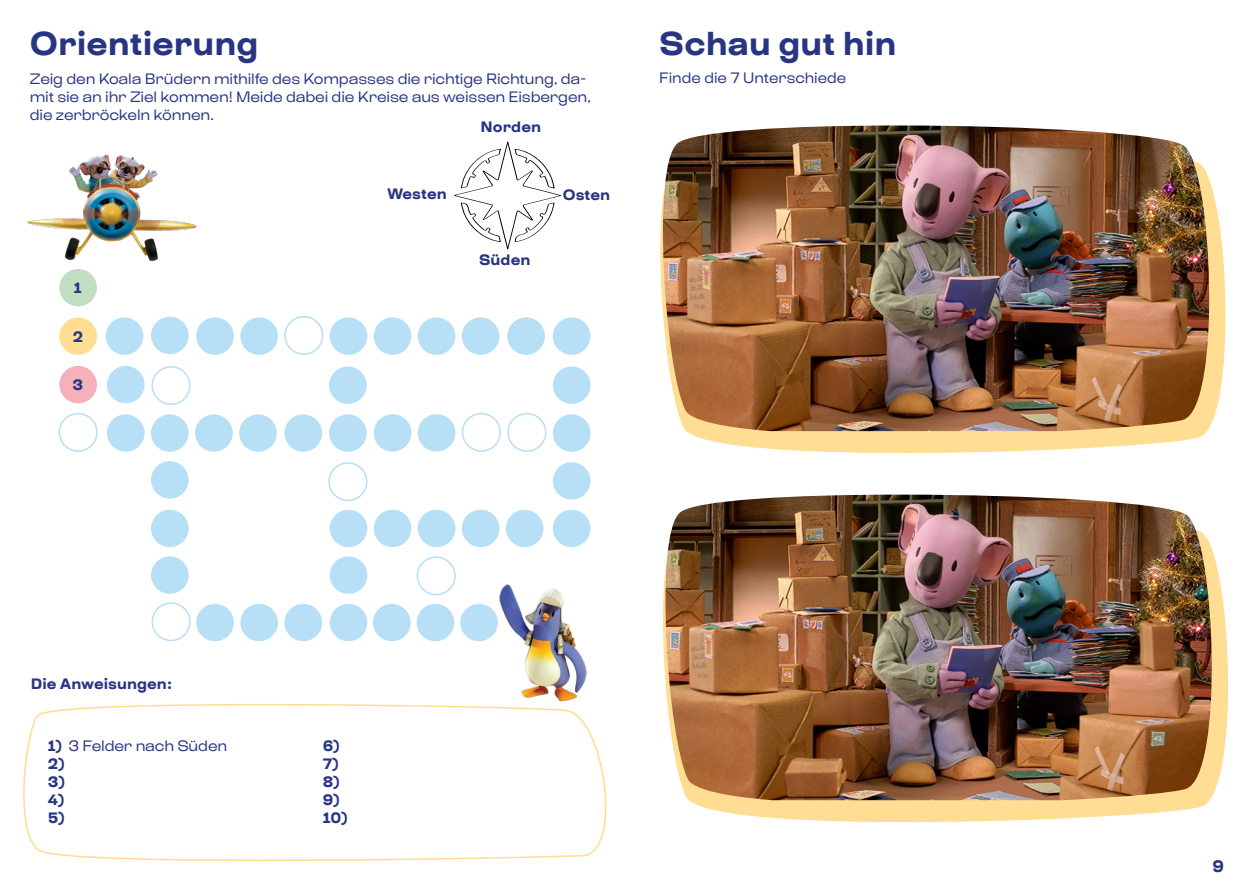
<style>
.page{position:relative;width:1259px;height:893px;background:#fff}
.page>*{position:absolute;margin:0;border:0;box-sizing:border-box;transform-origin:0 0}
.t1{font:33px "Boogie School Sans High 6 th";color:#283583}
.t2{font:16.5px "Boogie School Sans High 6 th";color:#283583}
.t3{font:15px/18px "Boogie School Sans High 3 rd";letter-spacing:-.01em;color:#283583}
.t4{font:15px/18px "Boogie School Sans High 6 th";color:#283583;text-align:justify}
.s1{font-family:"Boogie School Sans High 6 th"}
</style>
<div class="page">
<svg style="left:454px;top:141px;width:107px;height:108px"></svg>
<svg style="left:23px;top:703px;width:584px;height:159px"></svg>
<div style="left:239px;top:414px;width:38px;height:38px;background:#b7dff5;border-radius:50%"></div>
<div style="left:195px;top:414px;width:38px;height:38px;background:#b7dff5;border-radius:50%"></div>
<div style="left:151px;top:414px;width:38px;height:38px;background:#b7dff5;border-radius:50%"></div>
<div style="left:196px;top:317px;width:38px;height:38px;background:#b7dff5;border-radius:50%"></div>
<div style="left:107px;top:414px;width:38px;height:38px;background:#b7dff5;border-radius:50%"></div>
<div style="left:151px;top:317px;width:38px;height:37px;background:#b7dff5;border-radius:50%"></div>
<div style="left:106px;top:317px;width:37px;height:38px;background:#b7dff5;border-radius:50%"></div>
<div style="left:240px;top:317px;width:38px;height:38px;background:#b7dff5;border-radius:50%"></div>
<div style="left:107px;top:366px;width:38px;height:37px;background:#b7dff5;border-radius:50%"></div>
<div style="left:284px;top:414px;width:38px;height:38px;background:#b7dff5;border-radius:50%"></div>
<div style="left:418px;top:414px;width:37px;height:38px;background:#b7dff5;border-radius:50%"></div>
<div style="left:374px;top:414px;width:37px;height:38px;background:#b7dff5;border-radius:50%"></div>
<div style="left:329px;top:414px;width:38px;height:38px;background:#b7dff5;border-radius:50%"></div>
<div style="left:330px;top:510px;width:37px;height:37px;background:#b7dff5;border-radius:50%"></div>
<div style="left:151px;top:461px;width:38px;height:38px;background:#b7dff5;border-radius:50%"></div>
<div style="left:151px;top:510px;width:38px;height:37px;background:#b7dff5;border-radius:50%"></div>
<div style="left:59px;top:269px;width:38px;height:37px;background:#c1dfc0;border-radius:50%"></div>
<div style="left:59px;top:366px;width:38px;height:37px;background:#f5b0ba;border-radius:50%"></div>
<div style="left:59px;top:317px;width:38px;height:38px;background:#ffdd93;border-radius:50%"></div>
<img style="left:27px;top:154px;width:170px;height:108px">
<img style="left:498px;top:584px;width:91px;height:120px">
<div style="left:329px;top:366px;width:38px;height:38px;background:#b7dff5;border-radius:50%"></div>
<div style="left:330px;top:317px;width:37px;height:38px;background:#b7dff5;border-radius:50%"></div>
<div style="left:418px;top:317px;width:37px;height:38px;background:#b7dff5;border-radius:50%"></div>
<div style="left:374px;top:317px;width:37px;height:38px;background:#b7dff5;border-radius:50%"></div>
<div style="left:553px;top:317px;width:37px;height:38px;background:#b7dff5;border-radius:50%"></div>
<div style="left:507px;top:317px;width:38px;height:38px;background:#b7dff5;border-radius:50%"></div>
<div style="left:462px;top:317px;width:37px;height:38px;background:#b7dff5;border-radius:50%"></div>
<div style="left:553px;top:366px;width:37px;height:38px;background:#b7dff5;border-radius:50%"></div>
<div style="left:553px;top:462px;width:37px;height:38px;background:#b7dff5;border-radius:50%"></div>
<div style="left:553px;top:414px;width:37px;height:38px;background:#b7dff5;border-radius:50%"></div>
<div style="left:553px;top:510px;width:37px;height:37px;background:#b7dff5;border-radius:50%"></div>
<div style="left:374px;top:510px;width:37px;height:37px;background:#b7dff5;border-radius:50%"></div>
<div style="left:506px;top:510px;width:37px;height:37px;background:#b7dff5;border-radius:50%"></div>
<div style="left:462px;top:510px;width:37px;height:37px;background:#b7dff5;border-radius:50%"></div>
<div style="left:418px;top:510px;width:37px;height:37px;background:#b7dff5;border-radius:50%"></div>
<div style="left:330px;top:556px;width:37px;height:38px;background:#b7dff5;border-radius:50%"></div>
<div style="left:330px;top:604px;width:37px;height:37px;background:#b7dff5;border-radius:50%"></div>
<div style="left:417px;top:604px;width:37px;height:37px;background:#b7dff5;border-radius:50%"></div>
<div style="left:373px;top:604px;width:38px;height:37px;background:#b7dff5;border-radius:50%"></div>
<div style="left:460px;top:604px;width:38px;height:37px;background:#b7dff5;border-radius:50%"></div>
<div style="left:284px;top:316px;width:39px;height:39px;border:2px solid #b7dff5;border-radius:50%"></div>
<div style="left:151px;top:602px;width:40px;height:39px;border:2px solid #b7dff5;border-radius:50%"></div>
<div style="left:240px;top:604px;width:38px;height:37px;background:#b7dff5;border-radius:50%"></div>
<div style="left:196px;top:604px;width:38px;height:37px;background:#b7dff5;border-radius:50%"></div>
<div style="left:284px;top:604px;width:38px;height:37px;background:#b7dff5;border-radius:50%"></div>
<div style="left:151px;top:556px;width:38px;height:38px;background:#b7dff5;border-radius:50%"></div>
<div style="left:507px;top:413px;width:39px;height:39px;border:2px solid #b7dff5;border-radius:50%"></div>
<div style="left:462px;top:413px;width:39px;height:39px;border:2px solid #b7dff5;border-radius:50%"></div>
<div style="left:417px;top:556px;width:39px;height:39px;border:2px solid #b7dff5;border-radius:50%"></div>
<div style="left:59px;top:413px;width:39px;height:39px;border:2px solid #b7dff5;border-radius:50%"></div>
<div style="left:328px;top:462px;width:39px;height:39px;border:2px solid #b7dff5;border-radius:50%"></div>
<div style="left:151px;top:366px;width:40px;height:39px;border:2px solid #b7dff5;border-radius:50%"></div>
<svg style="left:660px;top:182px;width:566px;height:271px;fill:#ffdd93"></svg>
<img style="left:661px;top:125px;width:549px;height:306px">
<svg style="left:662px;top:553px;width:567px;height:270px;fill:#ffdd93"></svg>
<img style="left:664px;top:495px;width:549px;height:305px">
<h1 class="t1" style="left:30px;top:23px;width:230px">Orientierung</h1>
<p class="t3" style="left:30px;top:70px;width:562px">Zeig den Koala Brüdern mithilfe des Kompasses die richtige Richtung, da&shy;mit sie an ihr Ziel kommen! Meide dabei die Kreise aus weissen Eisbergen, die zerbröckeln können.</p>
<p class="t4" style="left:480px;top:118px;width:62px">Norden</p>
<p class="t4" style="left:387px;top:185px;width:61px">Westen</p>
<p class="t4" style="left:563px;top:186px;width:49px">Osten</p>
<p class="t4" style="left:74px;top:280px;width:9px">1</p>
<p class="t4" style="left:73px;top:328px;width:12px">2</p>
<p class="t4" style="left:72px;top:376px;width:12px">3</p>
<p class="t4" style="left:479px;top:251px;width:53px">Süden</p>
<h1 class="t1" style="left:659px;top:23px;width:239px">Schau gut hin</h1>
<p class="t3" style="left:659px;top:69px;width:188px">Finde die 7 Unterschiede</p>
<p class="t4" style="left:31px;top:675px;width:143px">Die Anweisungen:</p>
<p class="t3" style="left:48px;top:737px;width:181px"><span class="s1">1)</span> 3 Felder nach Süden</p>
<p class="t4" style="left:48px;top:755px;width:19px">2)<br>3)<br>4)<br>5)</p>
<p class="t4" style="left:323px;top:737px;width:27px;text-align:left">6)<br>7)<br>8)<br>9)<br>10)</p>
<p class="t2" style="left:1212px;top:856px;width:13px">9</p>
</div>
